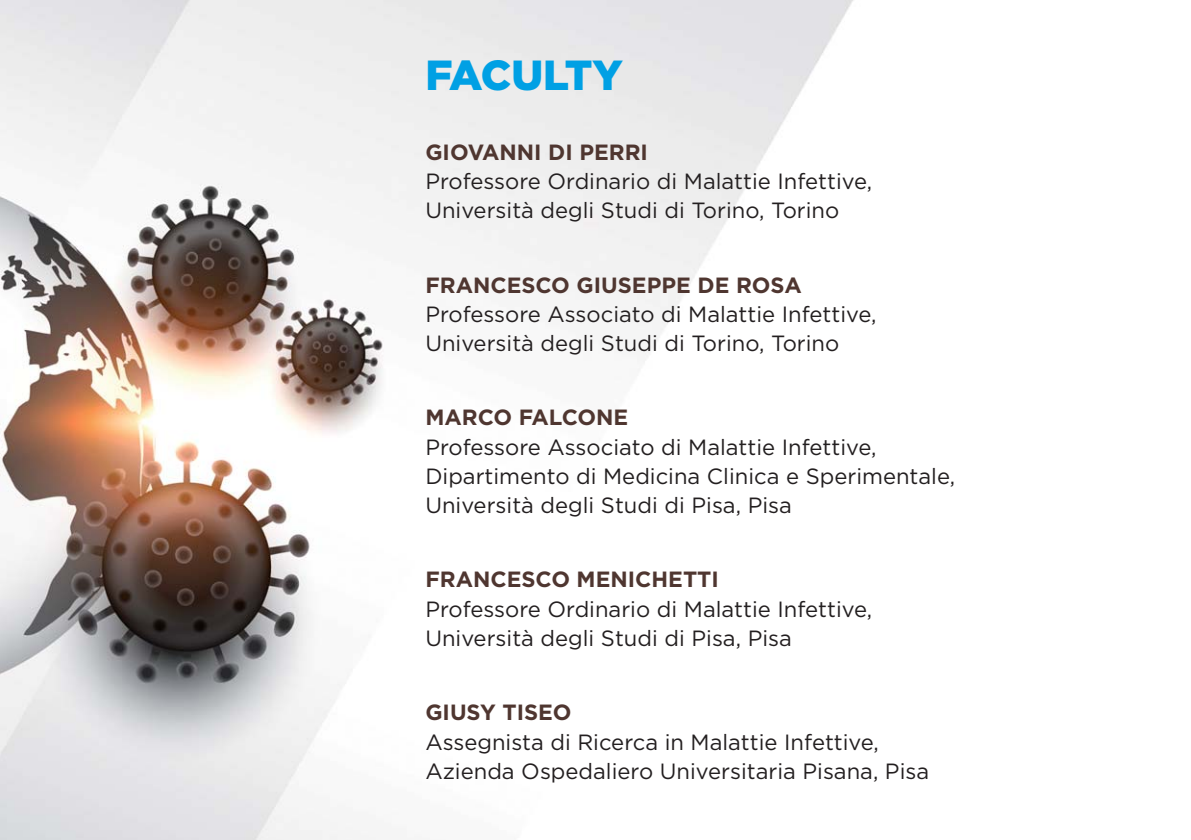
<style>
.page{position:relative;width:1191px;height:840px;background:#fff}
.page>*{position:absolute;margin:0;border:0;box-sizing:border-box;transform-origin:0 0}
.t1{font:900 42px "Gotham";letter-spacing:-.025em;color:#00a0e4}
.t2{font:22px/29.2px "Gotham";color:#231f20}
.t3{font:700 22px "Gotham";color:#4f3630}
</style>
<div class="page">
<img style="left:0;top:0;width:854px;height:839px">
<h1 class="t1" style="left:425px;top:51px;width:199px">FACULTY</h1>
<p class="t3" style="left:425px;top:144px;width:224px">GIOVANNI DI PERRI</p>
<p class="t2" style="left:425px;top:168px;width:448px">Professore Ordinario di Malattie Infettive,<br>Università degli Studi di Torino, Torino</p>
<p class="t3" style="left:425px;top:276px;width:378px">FRANCESCO GIUSEPPE DE ROSA</p>
<p class="t2" style="left:425px;top:301px;width:453px">Professore Associato di Malattie Infettive,<br>Università degli Studi di Torino, Torino</p>
<p class="t3" style="left:425px;top:409px;width:204px">MARCO FALCONE</p>
<p class="t2" style="left:425px;top:433px;width:531px">Professore Associato di Malattie Infettive,<br>Dipartimento di Medicina Clinica e Sperimentale,<br>Università degli Studi di Pisa, Pisa</p>
<p class="t3" style="left:425px;top:571px;width:295px">FRANCESCO MENICHETTI</p>
<p class="t2" style="left:425px;top:595px;width:448px">Professore Ordinario di Malattie Infettive,<br>Università degli Studi di Pisa, Pisa</p>
<p class="t3" style="left:425px;top:703px;width:148px">GIUSY TISEO</p>
<p class="t2" style="left:425px;top:728px;width:505px">Assegnista di Ricerca in Malattie Infettive,<br>Azienda Ospedaliero Universitaria Pisana, Pisa</p>
</div>
